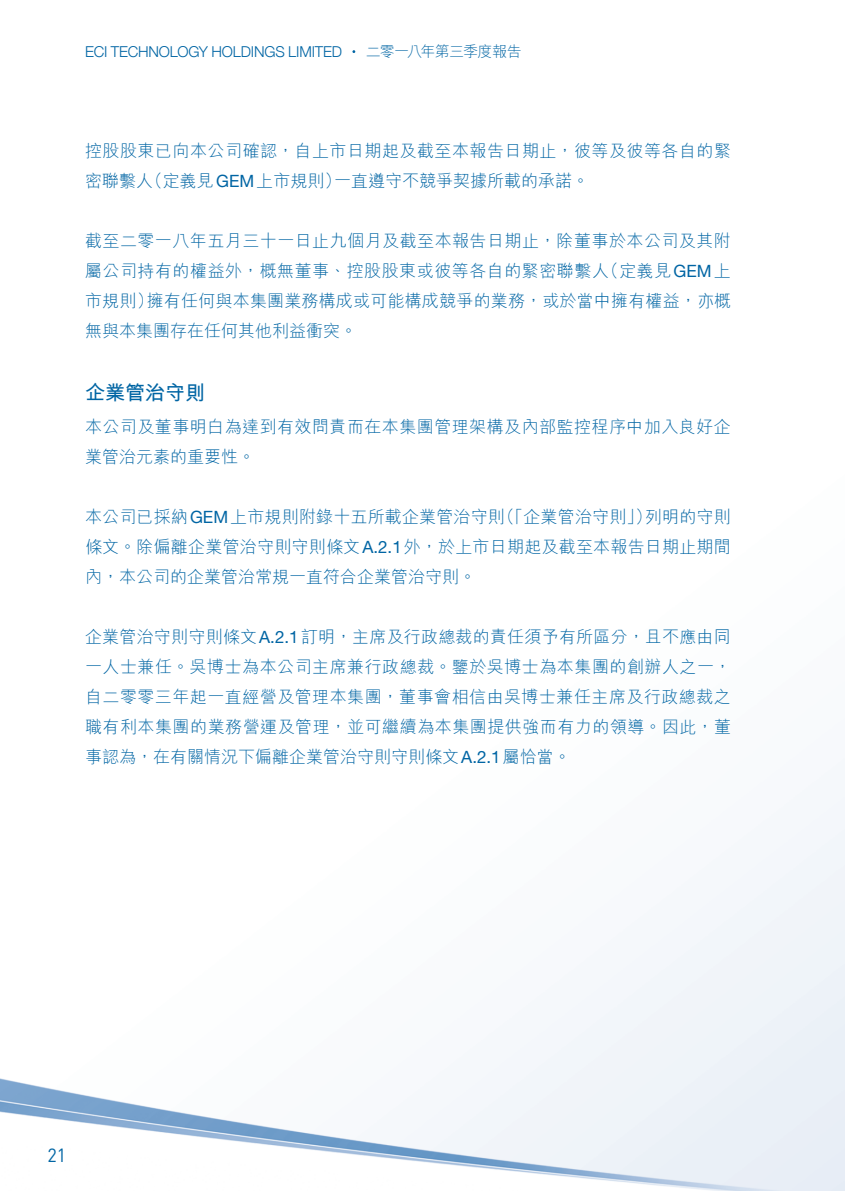
<style>
.page{position:relative;width:845px;height:1191px;background:#fff}
.page>*{position:absolute;margin:0;border:0;box-sizing:border-box;transform-origin:0 0}
.Subhead_1{font:700 20px "M Hei HK";color:#0065a4}
.t1{font:18.8px "DIN";color:#0065a4;scale:.95 1}
.Body_Text{font:300 17px/30px "M Hei HK";letter-spacing:.015em;color:#0065a4}
.t2{font:300 15px "Helvetica Neue";letter-spacing:-.01em;color:#0065a4}
.t3{font:300 15px "M Hei HK";letter-spacing:-.05em;color:#0065a4}
.s1{font-family:"Helvetica Neue LT Std";font-weight:400}
</style>
<div class="page">
<img style="left:0;top:51px;width:844px;height:1140px">
<p class="t2" style="left:85px;top:39px;width:258px">ECI TECHNOLOGY HOLDINGS LIMITED</p>
<p class="t3" style="left:366px;top:44px;width:157px">二零一八年第三季度報告</p>
<p class="Body_Text" style="left:334px;top:135px;width:398px;text-indent:-249px">控股股東已向本公司確認，自上市日期起及截至本報告日期止，彼等及彼等各自的緊一直遵守不競爭契據所載的承諾。</p>
<p class="Body_Text" style="left:146px;top:165px;width:197px">（定義見<span class="s1">GEM</span>上市規則）</p>
<p class="Body_Text" style="left:85px;top:165px;width:69px">密聯繫人</p>
<p class="Body_Text" style="left:85px;top:225px;width:647px;text-align:right">截至二零一八年五月三十一日止九個月及截至本報告日期止，除董事於本公司及其附（定義見<span class="s1">GEM</span>上</p>
<p class="Body_Text" style="left:147px;top:255px;width:586px;text-indent:-62px">屬公司持有的權益外，概無董事、控股股東或彼等各自的緊密聯繫人<br>擁有任何與本集團業務構成或可能構成競爭的業務，或於當中擁有權益，亦概</p>
<p class="Body_Text" style="left:85px;top:285px;width:273px">市規則）<br>無與本集團存在任何其他利益衝突。</p>
<p class="Subhead_1" style="left:85px;top:378px;width:121px">企業管治守則</p>
<p class="Body_Text" style="left:85px;top:411px;width:647px">本公司及董事明白為達到有效問責而在本集團管理架構及內部監控程序中加入良好企業管治元素的重要性。</p>
<p class="Body_Text" style="left:498px;top:501px;width:156px">（「企業管治守則」）</p>
<p class="Body_Text" style="left:85px;top:501px;width:647px">本公司已採納<span class="s1">GEM</span>上市規則附錄十五所載企業管治守則<br>條文。除偏離企業管治守則守則條文<span class="s1">A.2.1</span>外，於上市日期起及截至本報告日期止期間內，本公司的企業管治常規一直符合企業管治守則。</p>
<p class="Body_Text" style="left:645px;top:501px;width:87px">列明的守則</p>
<p class="Body_Text" style="left:85px;top:621px;width:647px;text-align:justify">企業管治守則守則條文<span class="s1">A.2.1</span>訂明，主席及行政總裁的責任須予有所區分，且不應由同一人士兼任。吳博士為本公司主席兼行政總裁。鑒於吳博士為本集團的創辦人之一，自二零零三年起一直經營及管理本集團，董事會相信由吳博士兼任主席及行政總裁之職有利本集團的業務營運及管理，並可繼續為本集團提供強而有力的領導。因此，董事認為，在有關情況下偏離企業管治守則守則條文<span class="s1">A.2.1</span>屬恰當。</p>
<p class="t1" style="left:47px;top:1143px;width:21px">21</p>
</div>
